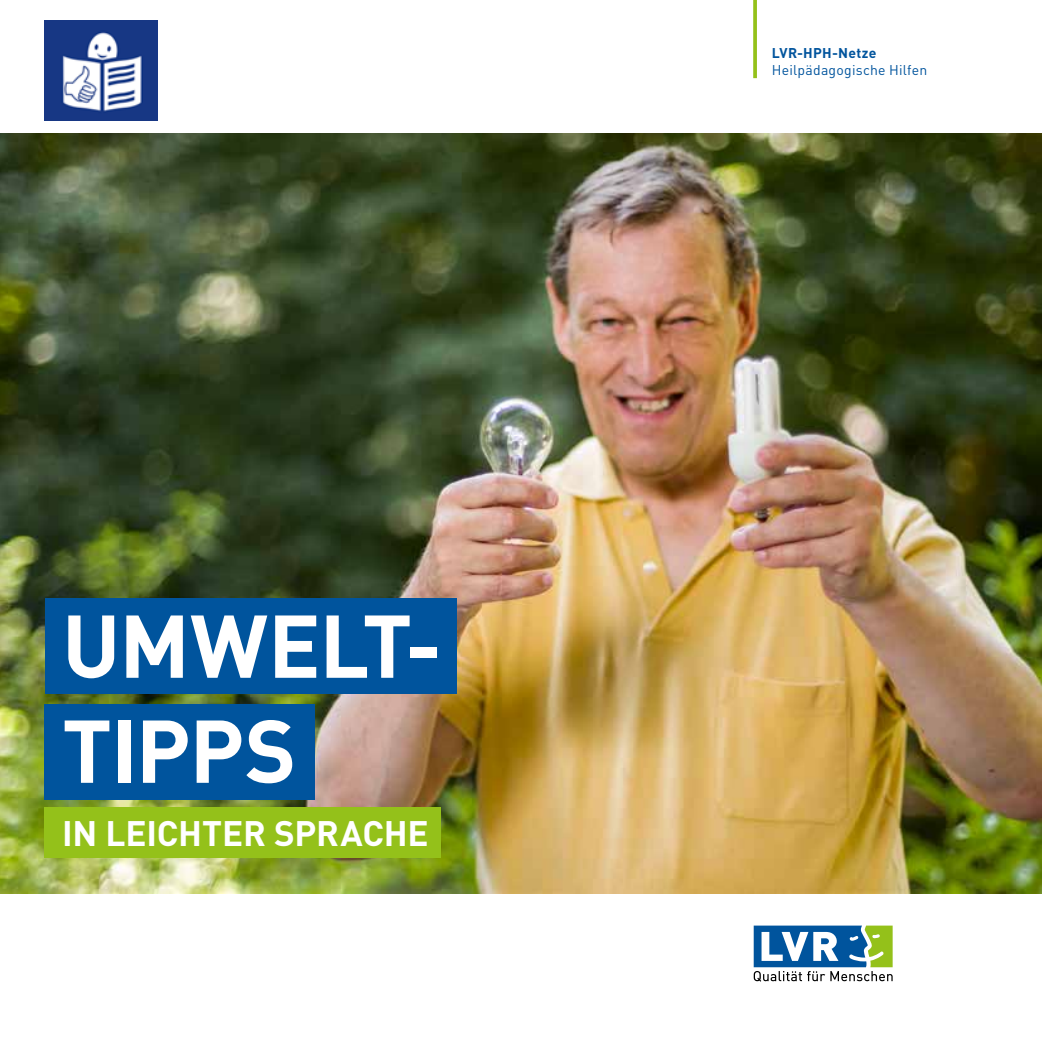
<style>
.page{position:relative;width:1042px;height:1042px;background:#fff}
.page>*{position:absolute;margin:0;border:0;box-sizing:border-box;transform-origin:0 0}
.t1{font:700 87.5px/105px "DIN";letter-spacing:-.015em;color:#fff}
.t2{font:700 35px "DIN";letter-spacing:-.005em;color:#fff}
.t3{font:14px/17.3px "DIN";letter-spacing:.015em;color:#00549d}
.s1{font-weight:700}
</style>
<div class="page">
<img style="left:45px;top:20px;width:112px;height:100px">
<svg style="left:753px;top:0;width:4px;height:78px"></svg>
<img style="left:0;top:134px;width:1042px;height:759px">
<div style="left:45px;top:807px;width:396px;height:51px;background:#94c11a"></div>
<div style="left:45px;top:599px;width:411px;height:95px;background:#00549d"></div>
<div style="left:45px;top:704px;width:270px;height:95px;background:#00549d"></div>
<svg style="left:754px;top:925px;width:138px;height:56px"></svg>
<h1 class="t1" style="left:62px;top:590px;width:381px">UMWELT-<br>TIPPS</h1>
<h1 class="t2" style="left:62px;top:810px;width:368px">IN LEICHTER SPRACHE</h1>
<p class="t3" style="left:772px;top:44px;width:157px"><span class="s1">LVR-HPH-Netze<br></span>Heilpädagogische Hilfen</p>
</div>
